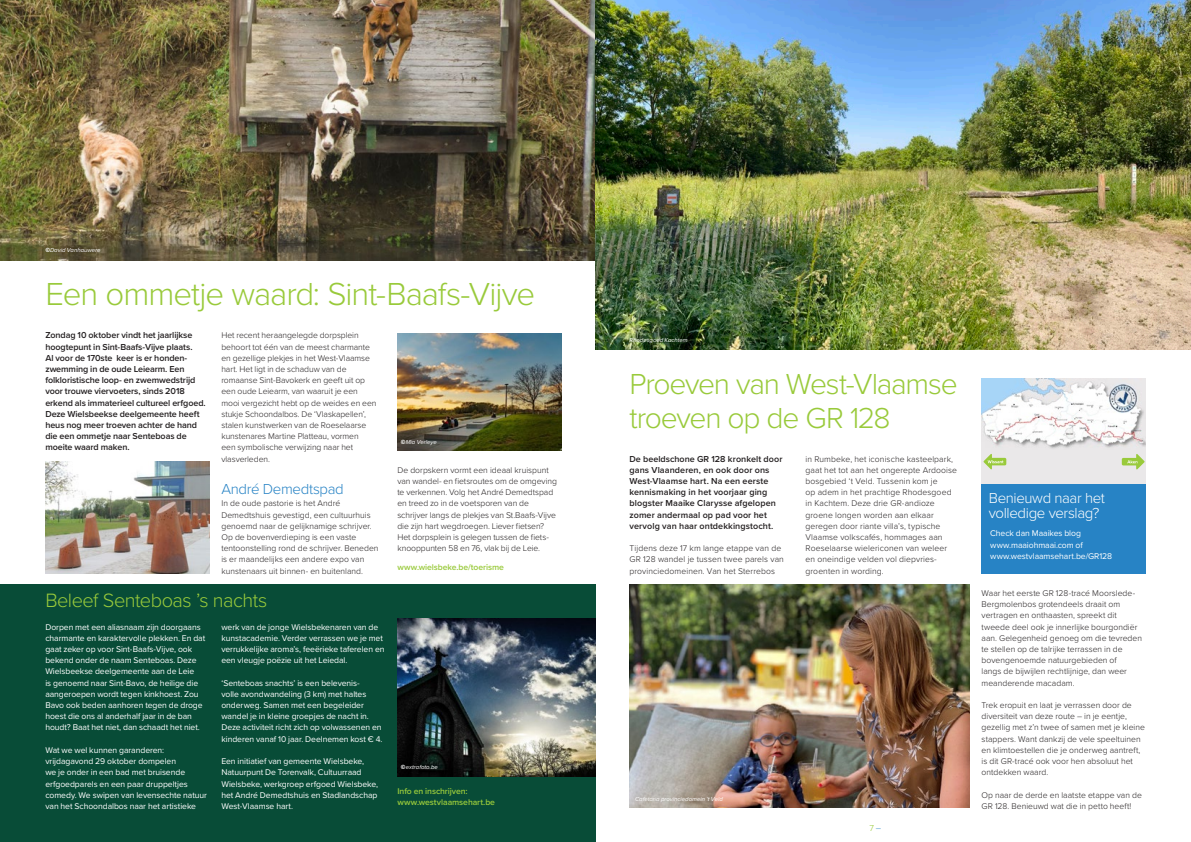
<style>
.page{position:relative;width:1191px;height:842px;background:#fff}
.page>*{position:absolute;margin:0;border:0;box-sizing:border-box;transform-origin:0 0}
.titel1{font:300 33px "Proxima Nova";letter-spacing:-.03em;color:#99ca3b}
.titel1-2{font:300 30px/33.6px "Proxima Nova";letter-spacing:-.04em;color:#99ca3b}
.titel2{font:300 20px "Proxima Nova";letter-spacing:-.025em;color:#99ca3b}
.titel2-2{font:300 15px/15px "Proxima Nova";letter-spacing:-.025em;color:#fff}
.titel3{font:300 15px "Proxima Nova";letter-spacing:-.025em;color:#2783c5}
.intro{font:600 9px/11.2px "Proxima Nova";letter-spacing:-.01em;color:#231f20}
.intro-2{font:600 9px/11.2px "Proxima Nova";letter-spacing:.01em;color:#231f20}
.t1{font:300 9px "Proxima Nova";color:#99ca3b}
.body{font:300 8.6px/11.2px "Proxima Nova";color:#231f20}
.body_wit{font:8.6px/11.2px "Proxima Nova";letter-spacing:-.005em;color:#fff}
.website_-_info{font:600 8.6px/11.2px "Proxima Nova";letter-spacing:-.01em;color:#99ca3b}
.fotograaf{font:italic 6px "Proxima Nova";color:#fff}
.s1{font-family:"Flanders Art Sans";font-weight:500;font-style:normal}
.s2{color:#2783c5}
</style>
<div class="page">
<div style="left:0;top:585px;width:595px;height:257px;background:#084c37"></div>
<img style="left:398px;top:618px;width:197px;height:159px">
<img style="left:45px;top:462px;width:164px;height:112px">
<img style="left:398px;top:333px;width:164px;height:117px">
<img style="left:0;top:0;width:595px;height:260px">
<div style="left:981px;top:484px;width:164px;height:90px;background:#2783c5"></div>
<img style="left:595px;top:0;width:596px;height:350px">
<div style="left:981px;top:379px;width:164px;height:105px;background:#eae8e9"></div>
<img style="left:981px;top:379px;width:164px;height:70px">
<img style="left:629px;top:585px;width:340px;height:223px">
<svg style="left:983px;top:454px;width:23px;height:15px"></svg>
<svg style="left:1121px;top:454px;width:23px;height:16px"></svg>
<p class="fotograaf" style="left:45px;top:245px;width:57px"><span class="s1">©</span>David Vanhauwere</p>
<p class="titel1" style="left:45px;top:269px;width:491px">Een ommetje waard: Sint-Baafs-Vijve</p>
<p class="intro" style="left:45px;top:330px;width:162px">Zondag 10 oktober vindt het jaarlijkse hoogtepunt in Sint-Baafs-Vijve plaats.<br>Al voor de 170ste keer is er honden&shy;zwemming in de oude Leiearm. Een folkloristische loop- en zwemwedstrijd voor trouwe viervoeters, sinds 2018 erkend als immaterieel cultureel erfgoed.<br>Deze Wielsbeekse deelgemeente heeft heus nog meer troeven achter de hand die een ommetje naar Senteboas de moeite waard maken.</p>
<p class="body" style="left:221px;top:329px;width:157px">Het recent heraangelegde dorpsplein behoort tot één van de meest charmante en gezellige plekjes in het West-Vlaamse hart. Het ligt in de schaduw van de romaanse Sint-Bavokerk en geeft uit op een oude Leiearm, van waaruit je een mooi vergezicht hebt op de weides en een stukje Schoondalbos. De ‘Vlaskapellen’, stalen kunstwerken van de Roeselaarse kunstenares Martine Platteau, vormen<br>een symbolische verwijzing naar het vlasverleden.</p>
<p class="titel3" style="left:221px;top:478px;width:124px">André Demedtspad</p>
<p class="body" style="left:221px;top:497px;width:159px">In de oude pastorie is het André Demedtshuis gevestigd, een cultuurhuis genoemd naar de gelijknamige schrijver.<br>Op de bovenverdieping is een vaste tentoonstelling rond de schrijver. Beneden is er maandelijks een andere expo van kunstenaars uit binnen- en buitenland.</p>
<p class="fotograaf" style="left:401px;top:437px;width:37px"><span class="s1">©</span>Mia Verleye</p>
<p class="body" style="left:397px;top:464px;width:161px">De dorpskern vormt een ideaal kruispunt van wandel- en fietsroutes om de omgeving te verkennen. Volg het André Demedtspad en treed zo in de voetsporen van de schrijver langs de plekjes van St.Baafs-Vijve die zijn hart wegdroegen. Liever fietsen?<br>Het dorpsplein is gelegen tussen de fiets&shy;knooppunten 58 en 76, vlak bij de Leie.</p>
<p class="website_-_info" style="left:397px;top:561px;width:108px">www.wielsbeke.be/toerisme</p>
<p class="titel2" style="left:45px;top:586px;width:223px">Beleef Senteboas ’s nachts</p>
<p class="body_wit" style="left:45px;top:621px;width:161px">Dorpen met een aliasnaam zijn doorgaans charmante en karaktervolle plekken. En dat gaat zeker op voor Sint-Baafs-Vijve, ook bekend onder de naam Senteboas. Deze Wielsbeekse deelgemeente aan de Leie<br>is genoemd naar Sint-Bavo, de heilige die aangeroepen wordt tegen kinkhoest. Zou Bavo ook beden aanhoren tegen de droge hoest die ons al anderhalf jaar in de ban houdt? Baat het niet, dan schaadt het niet.</p>
<p class="body_wit" style="left:45px;top:744px;width:163px">Wat we wel kunnen garanderen: vrijdagavond 29 oktober dompelen<br>we je onder in een bad met bruisende erfgoedparels en een paar druppeltjes comedy. We swipen van levensechte natuur van het Schoondalbos naar het artistieke</p>
<p class="body_wit" style="left:221px;top:621px;width:165px">werk van de jonge Wielsbekenaren van de kunstacademie. Verder verrassen we je met verrukkelijke aroma’s, feeërieke taferelen en een vleugje poëzie uit het Leiedal.</p>
<p class="body_wit" style="left:221px;top:677px;width:163px">‘Senteboas snachts’ is een belevenis-<br>volle avondwandeling (3 km) met haltes onderweg. Samen met een begeleider wandel je in kleine groepjes de nacht in.<br>Deze activiteit richt zich op volwassenen en kinderen vanaf 10 jaar. Deelnemen kost € 4.</p>
<p class="body_wit" style="left:221px;top:755px;width:158px">Een initiatief van gemeente Wielsbeke, Natuurpunt De Torenvalk, Cultuurraad Wielsbeke, werkgroep erfgoed Wielsbeke, het André Demedtshuis en Stadlandschap West-Vlaamse hart.</p>
<p class="fotograaf" style="left:401px;top:762px;width:38px"><span class="s1">©</span>extrafoto.be</p>
<p class="website_-_info" style="left:397px;top:785px;width:99px">Info en inschrijven: www.westvlaamsehart.be</p>
<p class="fotograaf" style="left:629px;top:335px;width:60px">Rhodesgoed Kachtem</p>
<p class="titel1-2" style="left:629px;top:366px;width:330px">Proeven van West-Vlaamse troeven op de GR 128</p>
<p class="intro-2" style="left:629px;top:453px;width:155px">De beeldschone GR 128 kronkelt door gans Vlaanderen, en ook door ons West-Vlaamse hart. Na een eerste kennismaking in het voorjaar ging blogster Maaike Clarysse afgelopen zomer andermaal op pad voor het vervolg van haar ontdekkingstocht.</p>
<p class="body" style="left:629px;top:542px;width:156px">Tijdens deze 17 km lange etappe van de<br>GR 128 wandel je tussen twee parels van provinciedomeinen. Van het Sterrebos</p>
<p class="body" style="left:805px;top:453px;width:153px">in Rumbeke, het iconische kasteelpark, gaat het tot aan het ongerepte Ardooise bosgebied ‘t Veld. Tussenin kom je<br>op adem in het prachtige Rhodesgoed in Kachtem. Deze drie GR-andioze groene longen worden aan elkaar geregen door riante villa’s, typische Vlaamse volkscafés, hommages aan Roeselaarse wielericonen van weleer en oneindige velden vol diepvries&shy;groenten in wording.</p>
<p class="fotograaf" style="left:635px;top:794px;width:89px">Cafetaria provinciedomein ‘t Veld</p>
<p class="t1" style="left:869px;top:821px;width:13px">7 <span class="s2">–</span></p>
<p class="titel2-2" style="left:988px;top:489px;width:118px">Benieuwd naar het volledige verslag?</p>
<p class="body_wit" style="left:990px;top:528px;width:124px">Check dan Maaikes blog www.maaiohmaai.com of www.westvlaamsehart.be/GR128</p>
<p class="body" style="left:981px;top:587px;width:162px">Waar het eerste GR 128-tracé Moorslede-Bergmolenbos grotendeels draait om vertragen en onthaasten, spreekt dit tweede deel ook je innerlijke bourgondiër aan. Gelegenheid genoeg om die tevreden te stellen op de talrijke terrassen in de bovengenoemde natuurgebieden of<br>langs de bijwijlen rechtlijnige, dan weer meanderende macadam.</p>
<p class="body" style="left:981px;top:699px;width:165px">Trek eropuit en laat je verrassen door de diversiteit van deze route – in je eentje, gezellig met z’n twee of samen met je kleine stappers. Want dankzij de vele speeltuinen en klimtoestellen die je onderweg aantreft, is dit GR-tracé ook voor hen absoluut het ontdekken waard.</p>
<p class="body" style="left:981px;top:789px;width:162px">Op naar de derde en laatste etappe van de<br>GR 128. Benieuwd wat die in petto heeft!</p>
</div>
